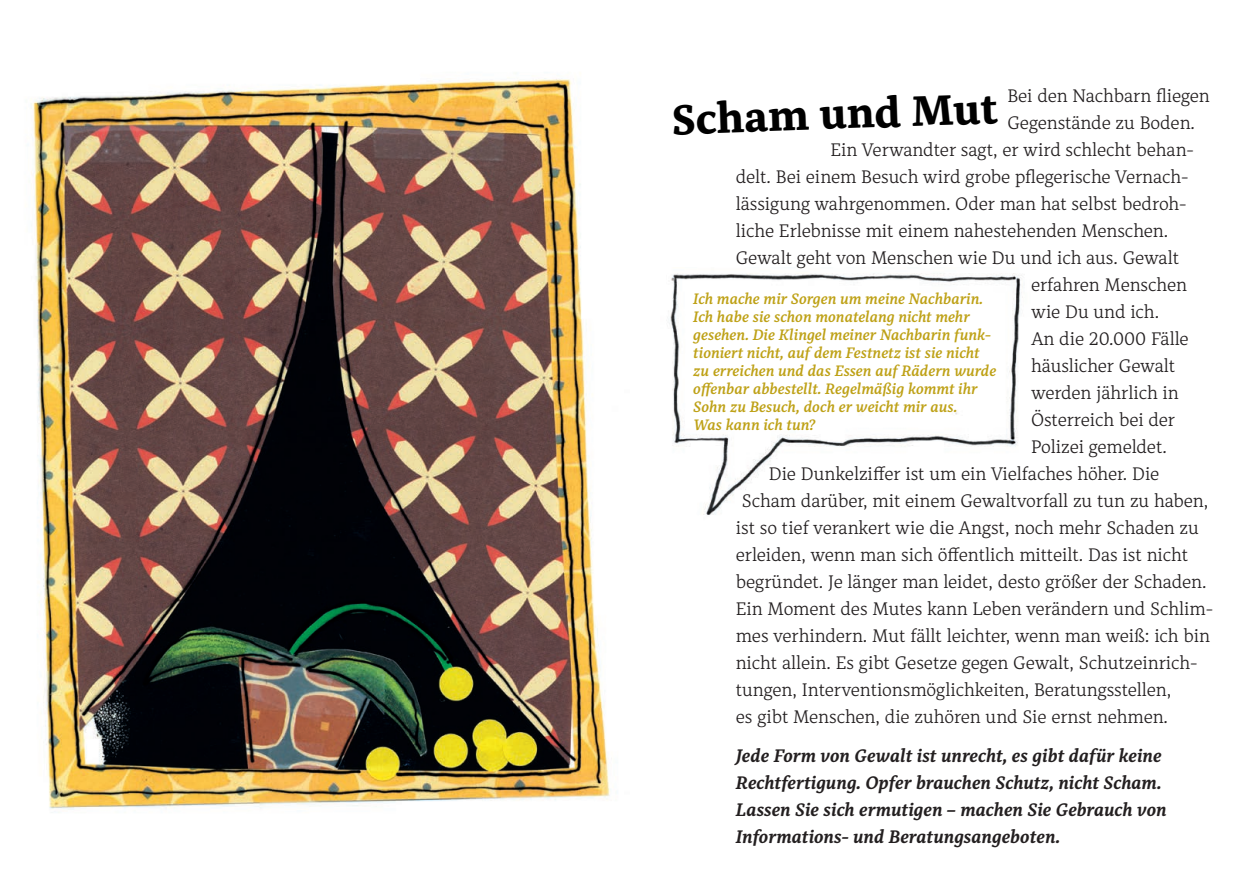
<style>
.page{position:relative;width:1259px;height:893px;background:#fff}
.page>*{position:absolute;margin:0;border:0;box-sizing:border-box;transform-origin:0 0}
.t1{font:800 42px "Alkes";color:#000}
.t2{font:300 18px/27px "Alkes";letter-spacing:-.005em;color:#231f20}
.t3{font:italic 700 18px/27px "Alkes";color:#231f20}
.t4{font:italic 600 15px/18px "Alkes";color:#bea116}
</style>
<div class="page">
<img style="left:669px;top:273px;width:354px;height:243px">
<img style="left:31px;top:79px;width:579px;height:731px">
<p class="t1" style="left:670px;top:92px;width:328px;rotate:-2deg">Scham und Mut</p>
<p class="t2" style="left:1007px;top:82px;width:204px">Bei den Nachbarn fliegen</p>
<p class="t2" style="left:1007px;top:109px;width:189px">Gegenstände zu Boden.</p>
<p class="t2" style="left:830px;top:136px;width:365px">Ein Verwandter sagt, er wird schlecht behan-</p>
<p class="t2" style="left:736px;top:163px;width:454px">delt. Bei einem Besuch wird grobe pflegerische Vernach-</p>
<p class="t2" style="left:736px;top:190px;width:452px">lässigung wahrgenommen. Oder man hat selbst bedroh-</p>
<p class="t2" style="left:736px;top:217px;width:434px">liche Erlebnisse mit einem nahestehenden Menschen.</p>
<p class="t2" style="left:736px;top:244px;width:445px">Gewalt geht von Menschen wie Du und ich aus. Gewalt</p>
<p class="t2" style="left:1031px;top:271px;width:157px">erfahren Menschen wie Du und ich.</p>
<p class="t2" style="left:1031px;top:325px;width:159px">An die 20.000 Fälle häuslicher Gewalt werden jährlich in</p>
<p class="t2" style="left:1031px;top:406px;width:145px">Österreich bei der</p>
<p class="t2" style="left:1031px;top:433px;width:137px">Polizei gemeldet.</p>
<p class="t2" style="left:769px;top:460px;width:392px">Die Dunkelziffer ist um ein Vielfaches höher. Die</p>
<p class="t2" style="left:742px;top:487px;width:468px">Scham darüber, mit einem Gewaltvorfall zu tun zu haben,</p>
<p class="t2" style="left:736px;top:514px;width:464px">ist so tief verankert wie die Angst, noch mehr Schaden zu</p>
<p class="t2" style="left:736px;top:541px;width:454px">erleiden, wenn man sich öffentlich mitteilt. Das ist nicht</p>
<p class="t2" style="left:736px;top:568px;width:472px">begründet. Je länger man leidet, desto größer der Schaden.</p>
<p class="t2" style="left:736px;top:595px;width:479px">Ein Moment des Mutes kann Leben verändern und Schlim-</p>
<p class="t2" style="left:736px;top:622px;width:475px">mes verhindern. Mut fällt leichter, wenn man weiß: ich bin</p>
<p class="t2" style="left:736px;top:649px;width:463px">nicht allein. Es gibt Gesetze gegen Gewalt, Schutzeinrich-</p>
<p class="t2" style="left:736px;top:676px;width:437px">tungen, Interventionsmöglichkeiten, Beratungsstellen,</p>
<p class="t2" style="left:736px;top:703px;width:434px">es gibt Menschen, die zuhören und Sie ernst nehmen.</p>
<p class="t3" style="left:736px;top:742px;width:427px">Jede Form von Gewalt ist unrecht, es gibt dafür keine<br>Rechtfertigung. Opfer brauchen Schutz, nicht Scham.</p>
<p class="t3" style="left:736px;top:796px;width:432px">Lassen Sie sich ermutigen – machen Sie Gebrauch von</p>
<p class="t3" style="left:736px;top:823px;width:326px">Informations- und Beratungsangeboten.</p>
<p class="t4" style="left:693px;top:289px;width:291px">Ich mache mir Sorgen um meine Nachbarin.</p>
<p class="t4" style="left:693px;top:307px;width:278px">Ich habe sie schon monatelang nicht mehr</p>
<p class="t4" style="left:693px;top:325px;width:304px">gesehen. Die Klingel meiner Nachbarin funk&shy;tioniert nicht, auf dem Festnetz ist sie nicht zu erreichen und das Essen auf Rädern wurde offenbar abbestellt. Regelmäßig kommt ihr</p>
<p class="t4" style="left:693px;top:397px;width:266px">Sohn zu Besuch, doch er weicht mir aus.</p>
<p class="t4" style="left:693px;top:415px;width:124px">Was kann ich tun?</p>
</div>
